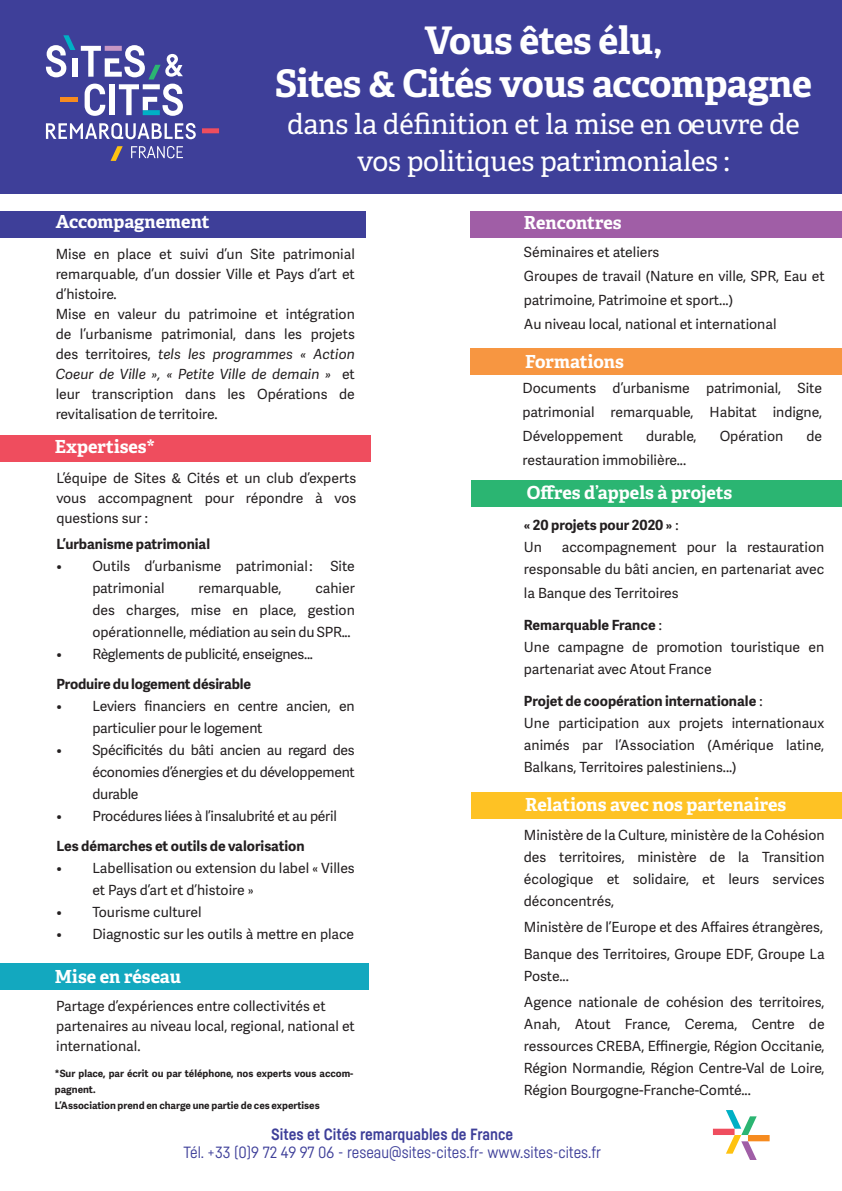
<style>
.page{position:relative;width:842px;height:1191px;background:#fff}
.page>*{position:absolute;margin:0;border:0;box-sizing:border-box;transform-origin:0 0}
.t1{font:700 38px "Adelle Basic";letter-spacing:-.015em;color:#fff}
.t2{font:28px "Adelle Basic";letter-spacing:-.01em;color:#fff}
.t3{font:700 18px "Adelle Basic";color:#fff}
.t4{font:16px "Fabrikat";color:#3e3f99}
.t5{font:700 16px "Fabrikat";color:#3e3f99}
.t6{font:14px/22px "Adelle Sans";color:#231f20;text-align:justify}
.t7{font:700 14px "Adelle Sans";color:#231f20}
.t8{font:14px "Adelle Sans";letter-spacing:-.02em;color:#231f20}
.t9{font:700 10px/16px "Adelle Sans";color:#231f20}
.s1{font-style:italic}
.s2{font-weight:400}
</style>
<div class="page">
<div style="left:0;top:0;width:842px;height:193px;background:#3e3f99"></div>
<div style="left:0;top:211px;width:365px;height:27px;background:#3e3f99"></div>
<div style="left:0;top:435px;width:370px;height:26px;background:#ef4d5e"></div>
<div style="left:0;top:963px;width:369px;height:26px;background:#13a8bf"></div>
<div style="left:470px;top:211px;width:372px;height:27px;background:#a05ea6"></div>
<div style="left:470px;top:349px;width:372px;height:26px;background:#f79641"></div>
<div style="left:471px;top:480px;width:371px;height:26px;background:#2bb572"></div>
<div style="left:471px;top:792px;width:371px;height:26px;background:#fec224"></div>
<svg style="left:726px;top:1110px;width:31px;height:50px"></svg>
<div style="left:748px;top:1135px;width:22px;height:6px;background:#f68b1f"></div>
<div style="left:713px;top:1128px;width:21px;height:7px;background:#ef4d5e"></div>
<svg style="left:111px;top:146px;width:12px;height:15px"></svg>
<div style="left:61px;top:97px;width:17px;height:5px;background:#f68b1f"></div>
<div style="left:202px;top:128px;width:17px;height:5px;background:#ef4d5e"></div>
<svg style="left:46px;top:35px;width:29px;height:42px"></svg>
<div style="left:73px;top:58px;width:5px;height:19px;background:#fff"></div>
<svg style="left:81px;top:45px;width:102px;height:71px"></svg>
<div style="left:143px;top:84px;width:17px;height:5px;background:#fff"></div>
<svg style="left:46px;top:123px;width:150px;height:16px"></svg>
<svg style="left:131px;top:146px;width:52px;height:12px"></svg>
<p class="t3" style="left:56px;top:210px;width:155px">Accompagnement</p>
<p class="t1" style="left:424px;top:17px;width:240px">Vous êtes élu,</p>
<p class="t1" style="left:275px;top:60px;width:539px">Sites &amp; Cités vous accompagne</p>
<p class="t2" style="left:287px;top:107px;width:514px">dans la définition et la mise en oeuvre de</p>
<p class="t2" style="left:357px;top:144px;width:374px">vos politiques patrimoniales :</p>
<p class="t3" style="left:524px;top:211px;width:99px">Rencontres</p>
<p class="t6" style="left:56px;top:243px;width:301px;line-height:20px">Mise en place et suivi d’un Site patrimonial remarquable, d’un dossier Ville et Pays d’art et d’histoire.</p>
<p class="t6" style="left:56px;top:303px;width:301px;line-height:20px">Mise en valeur du patrimoine et intégration de l’urbanisme patrimonial, dans les projets des territoires, <span class="s1">tels les programmes « Action Coeur de Ville », « Petite Ville de demain »</span> et leur transcription dans les Opérations de revitalisation de territoire.</p>
<p class="t3" style="left:55px;top:435px;width:102px">Expertises*</p>
<p class="t6" style="left:56px;top:467px;width:301px;line-height:20px">L’équipe de Sites &amp; Cités et un club d’experts vous accompagnent pour répondre à vos questions sur :</p>
<p class="t7" style="left:56px;top:533px;width:155px">L’urbanisme patrimonial</p>
<p class="t6" style="left:56px;top:554px;width:258px">• Outils d’urbanisme patrimonial :</p>
<p class="t6" style="left:330px;top:554px;width:26px">Site</p>
<p class="t6" style="left:92px;top:576px;width:74px">patrimonial</p>
<p class="t6" style="left:199px;top:576px;width:84px">remarquable,</p>
<p class="t6" style="left:92px;top:576px;width:264px;text-indent:223px">cahier des charges, mise en place, gestion opérationnelle, médiation au sein du SPR...</p>
<p class="t8" style="left:56px;top:643px;width:258px">• Règlements de publicité, enseignes...</p>
<p class="t7" style="left:56px;top:673px;width:196px">Produire du logement désirable</p>
<p class="t6" style="left:92px;top:694px;width:264px;text-indent:-36px">• Leviers financiers en centre ancien, en particulier pour le logement</p>
<p class="t6" style="left:92px;top:738px;width:264px;text-indent:-36px">• Spécificités du bâti ancien au regard des économies d’énergies et du développement durable</p>
<p class="t8" style="left:56px;top:805px;width:282px">• Procédures liées à l’insalubrité et au péril</p>
<p class="t7" style="left:56px;top:835px;width:250px">Les démarches et outils de valorisation</p>
<p class="t6" style="left:92px;top:856px;width:264px;text-indent:-36px">• Labellisation ou extension du label « Villes et Pays d’art et d’histoire »</p>
<p class="t6" style="left:56px;top:900px;width:147px">• Tourisme culturel</p>
<p class="t6" style="left:56px;top:922px;width:299px">• Diagnostic sur les outils à mettre en place</p>
<p class="t3" style="left:55px;top:964px;width:127px">Mise en réseau</p>
<p class="t6" style="left:56px;top:995px;width:300px;line-height:20px;text-align:left">Partage d’expériences entre collectivités et partenaires au niveau local, regional, national et international.</p>
<p class="t9" style="left:55px;top:1065px;width:300px">*Sur place, par écrit ou par téléphone, nos experts vous accom&shy;pagnent.</p>
<p class="t9" style="left:55px;top:1097px;width:266px">L’Association prend en charge une partie de ces expertises</p>
<p class="t6" style="left:524px;top:241px;width:137px">Séminaires et ateliers</p>
<p class="t6" style="left:524px;top:264px;width:302px;line-height:24px">Groupes de travail (Nature en ville, SPR, Eau et patrimoine, Patrimoine et sport...)</p>
<p class="t6" style="left:524px;top:313px;width:254px">Au niveau local, national et international</p>
<p class="t3" style="left:525px;top:350px;width:100px">Formations</p>
<p class="t6" style="left:522px;top:376px;width:301px;line-height:24px">Documents d’urbanisme patrimonial, Site patrimonial remarquable, Habitat indigne, Développement</p>
<p class="t6" style="left:646px;top:425px;width:52px">durable,</p>
<p class="t6" style="left:720px;top:425px;width:65px">Opération</p>
<p class="t6" style="left:806px;top:425px;width:17px">de</p>
<p class="t6" style="left:522px;top:449px;width:165px">restauration immobilière...</p>
<p class="t3" style="left:527px;top:481px;width:207px">Offres d’appels à projets</p>
<p class="t7" style="left:524px;top:514px;width:156px">« 20 projets pour 2020 » <span class="s2">:</span></p>
<p class="t6" style="left:524px;top:535px;width:20px">Un</p>
<p class="t6" style="left:524px;top:535px;width:302px;text-align:right">accompagnement pour la restauration responsable du bâti ancien, en partenariat avec</p>
<p class="t6" style="left:524px;top:581px;width:156px">la Banque des Territoires</p>
<p class="t7" style="left:524px;top:614px;width:139px">Remarquable France <span class="s2">:</span></p>
<p class="t6" style="left:524px;top:635px;width:302px">Une campagne de promotion touristique en partenariat avec Atout France</p>
<p class="t7" style="left:524px;top:690px;width:240px">Projet de coopération internationale <span class="s2">:</span></p>
<p class="t6" style="left:524px;top:711px;width:302px">Une participation aux projets internationaux animés par l’Association (Amérique latine, Balkans, Territoires palestiniens...)</p>
<p class="t3" style="left:525px;top:793px;width:262px">Relations avec nos partenaires</p>
<p class="t6" style="left:524px;top:824px;width:302px">Ministère de la Culture, ministère de la Cohésion des territoires, ministère de la Transition écologique et solidaire, et leurs services déconcentrés,</p>
<p class="t6" style="left:524px;top:916px;width:301px">Ministère de l’Europe et des Affaires étrangères,</p>
<p class="t6" style="left:524px;top:942px;width:302px">Banque des Territoires, Groupe EDF, Groupe La<br>Poste...</p>
<p class="t6" style="left:524px;top:990px;width:302px">Agence nationale de cohésion des territoires, Anah, Atout France, Cerema, Centre de ressources CREBA, Effinergie, Région Occitanie, Région Normandie, Région Centre-Val de Loire, Région Bourgogne-Franche-Comté...</p>
<p class="t5" style="left:271px;top:1124px;width:244px">Sites et Cités remarquables de France</p>
<p class="t4" style="left:184px;top:1143px;width:419px">Tél. +33 (0)9 72 49 97 06 - reseau@sites-cites.fr- www.sites-cites.fr</p>
</div>
